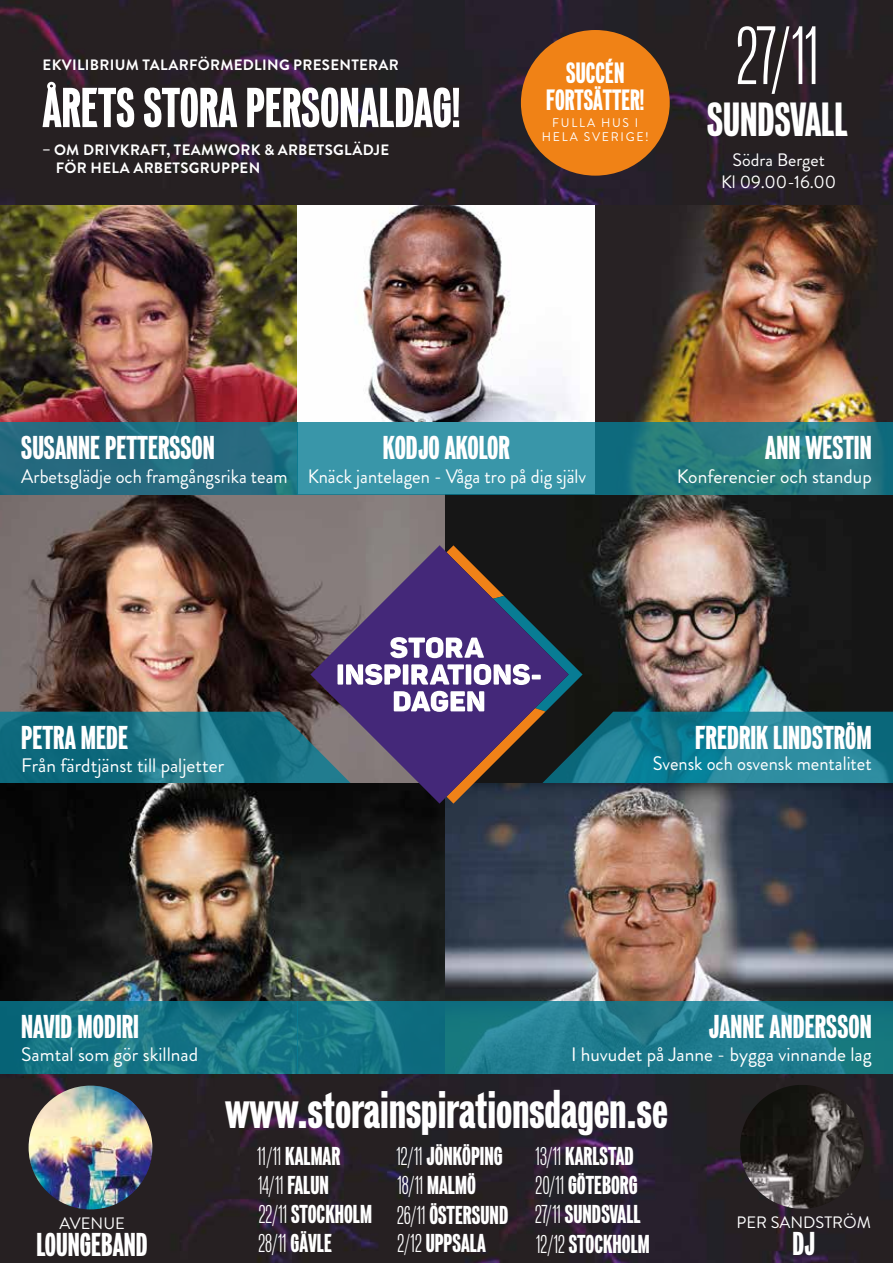
<style>
.page{position:relative;width:893px;height:1263px;background:#fff}
.page>*{position:absolute;margin:0;border:0;box-sizing:border-box;transform-origin:0 0}
.t1{font:100 extra-condensed 75px "Vonnes";color:#fff}
.t2{font:900 extra-condensed 51px "Vonnes";color:#fff}
.t3{font:900 extra-condensed 49.5px "Vonnes";color:#fff}
.t4{font:900 extra-condensed 43.5px "Vonnes";color:#fff}
.t5{font:900 extra-condensed 30px "Vonnes";color:#fff}
.t6{font:900 extra-condensed 26.7px/26.1px "Vonnes";color:#fff;text-align:center}
.t7{font:900 extra-condensed 23.55px/28.7px "Vonnes";color:#fff}
.t8{font:100 extra-condensed 23.55px "Vonnes";color:#fff}
.t9{font:19.5px "Brandon Grotesque";color:#fff}
.t10{font:19.5px "Brandon Grotesque";color:#fff;scale:.95 1}
.t11{font:18px/21.6px "Brandon Grotesque";color:#fff;text-align:center}
.t12{font:16.5px "Brandon Grotesque";color:#fff}
.t13{font:700 15px/18px "Brandon Grotesque";letter-spacing:.02em;color:#fff}
.t14{font:12.6px/13.5px "Brandon Grotesque";letter-spacing:.14em;color:#fff;text-align:center}
.s1{font-weight:100}
.s2{font-weight:900}
</style>
<div class="page">
<img style="left:0;top:0;width:893px;height:206px">
<img style="left:0;top:1073px;width:893px;height:190px">
<img style="left:0;top:495px;width:383px;height:50px">
<img style="left:445px;top:495px;width:448px;height:50px">
<div style="left:521px;top:30px;width:149px;height:146px;background:#f08216;border-radius:50%"></div>
<img style="left:0;top:206px;width:297px;height:216px">
<img style="left:363px;top:206px;width:211px;height:216px">
<img style="left:595px;top:206px;width:298px;height:216px">
<svg style="left:0;top:422px;width:298px;height:73px;background:#246b7f"></svg>
<svg style="left:595px;top:422px;width:298px;height:73px;background:#247880"></svg>
<div style="left:298px;top:422px;width:297px;height:73px;background:#3996a9"></div>
<img style="left:0;top:804px;width:893px;height:197px">
<svg style="left:0;top:1001px;width:298px;height:72px;background:#167484"></svg>
<svg style="left:595px;top:1001px;width:298px;height:72px;background:#1e7a8b"></svg>
<svg style="left:298px;top:1001px;width:297px;height:72px;background:#1a7889"></svg>
<img style="left:0;top:545px;width:893px;height:259px">
<img style="left:740px;top:1085px;width:124px;height:123px;border-radius:60px">
<img style="left:29px;top:1085px;width:123px;height:124px;border-radius:62px">
<p class="t13" style="left:43px;top:56px;width:358px">EKVILIBRIUM TALARFÖRMEDLING PRESENTERAR</p>
<h2 class="t2" style="left:43px;top:81px;width:419px">ÅRETS STORA PERSONALDAG!</h2>
<p class="t13" style="left:56px;top:141px;width:335px;text-indent:-13px">– OM DRIVKRAFT, TEAMWORK &amp; ARBETSGLÄDJE<br>FÖR HELA ARBETSGRUPPEN</p>
<p class="t6" style="left:546px;top:61px;width:100px">SUCCÉN<br>FORTSÄTTER!</p>
<p class="t14" style="left:542px;top:116px;width:108px">FULLA HUS I<br>HELA SVERIGE!</p>
<h1 class="t1" style="left:736px;top:14px;width:84px">27/11</h1>
<h3 class="t4" style="left:707px;top:97px;width:142px">SUNDSVALL</h3>
<p class="t11" style="left:721px;top:149px;width:117px">Södra Berget<br>Kl 09.00-16.00</p>
<p class="t5" style="left:21px;top:432px;width:195px">SUSANNE PETTERSSON</p>
<p class="t10" style="left:21px;top:463px;width:282px">Arbetsglädje och framgångsrika team</p>
<p class="t5" style="left:383px;top:432px;width:129px">KODJO AKOLOR</p>
<p class="t10" style="left:308px;top:463px;width:295px">Knäck jantelagen - Våga tro på dig själv</p>
<p class="t5" style="left:765px;top:432px;width:108px">ANN WESTIN</p>
<p class="t9" style="left:677px;top:463px;width:196px">Konferencier och standup</p>
<p class="t5" style="left:21px;top:721px;width:108px">PETRA MEDE</p>
<p class="t9" style="left:21px;top:752px;width:204px">Från färdtjänst till paljetter</p>
<p class="t5" style="left:695px;top:721px;width:178px">FREDRIK LINDSTRÖM</p>
<p class="t10" style="left:653px;top:750px;width:232px">Svensk och osvensk mentalitet</p>
<p class="t5" style="left:21px;top:1010px;width:119px">NAVID MODIRI</p>
<p class="t5" style="left:709px;top:1010px;width:164px">JANNE ANDERSSON</p>
<p class="t9" style="left:571px;top:1041px;width:302px">I huvudet på Janne - bygga vinnande lag</p>
<p class="t9" style="left:21px;top:1041px;width:178px">Samtal som gör skillnad</p>
<p class="t12" style="left:60px;top:1212px;width:67px">AVENUE</p>
<p class="t5" style="left:37px;top:1229px;width:113px">LOUNGEBAND</p>
<h3 class="t3" style="left:225px;top:1083px;width:444px">www.storainspirationsdagen.se</h3>
<p class="t7" style="left:397px;top:1142px;width:107px"><span class="s1">12/11</span> JÖNKÖPING<br><span class="s1">18/11</span> MALMÖ</p>
<p class="t7" style="left:258px;top:1142px;width:84px"><span class="s1">11/11</span> KALMAR</p>
<p class="t7" style="left:536px;top:1142px;width:99px"><span class="s1">13/11</span> KARLSTAD</p>
<p class="t7" style="left:259px;top:1201px;width:115px"><span class="s1">22/11</span> STOCKHOLM</p>
<p class="t7" style="left:535px;top:1201px;width:107px"><span class="s1">27/11</span> SUNDSVALL</p>
<p class="t7" style="left:536px;top:1172px;width:104px"><span class="s1">20/11</span> GÖTEBORG</p>
<p class="t8" style="left:259px;top:1171px;width:72px">14/11 <span class="s2">FALUN</span></p>
<p class="t7" style="left:397px;top:1202px;width:113px"><span class="s1">26/11</span> ÖSTERSUND</p>
<p class="t8" style="left:258px;top:1230px;width:75px">28/11 <span class="s2">GÄVLE</span></p>
<p class="t7" style="left:397px;top:1230px;width:90px"><span class="s1">2/12</span> UPPSALA</p>
<p class="t7" style="left:536px;top:1231px;width:115px"><span class="s1">12/12</span> STOCKHOLM</p>
<p class="t12" style="left:737px;top:1211px;width:136px">PER SANDSTRÖM</p>
<p class="t5" style="left:792px;top:1228px;width:24px">DJ</p>
</div>
